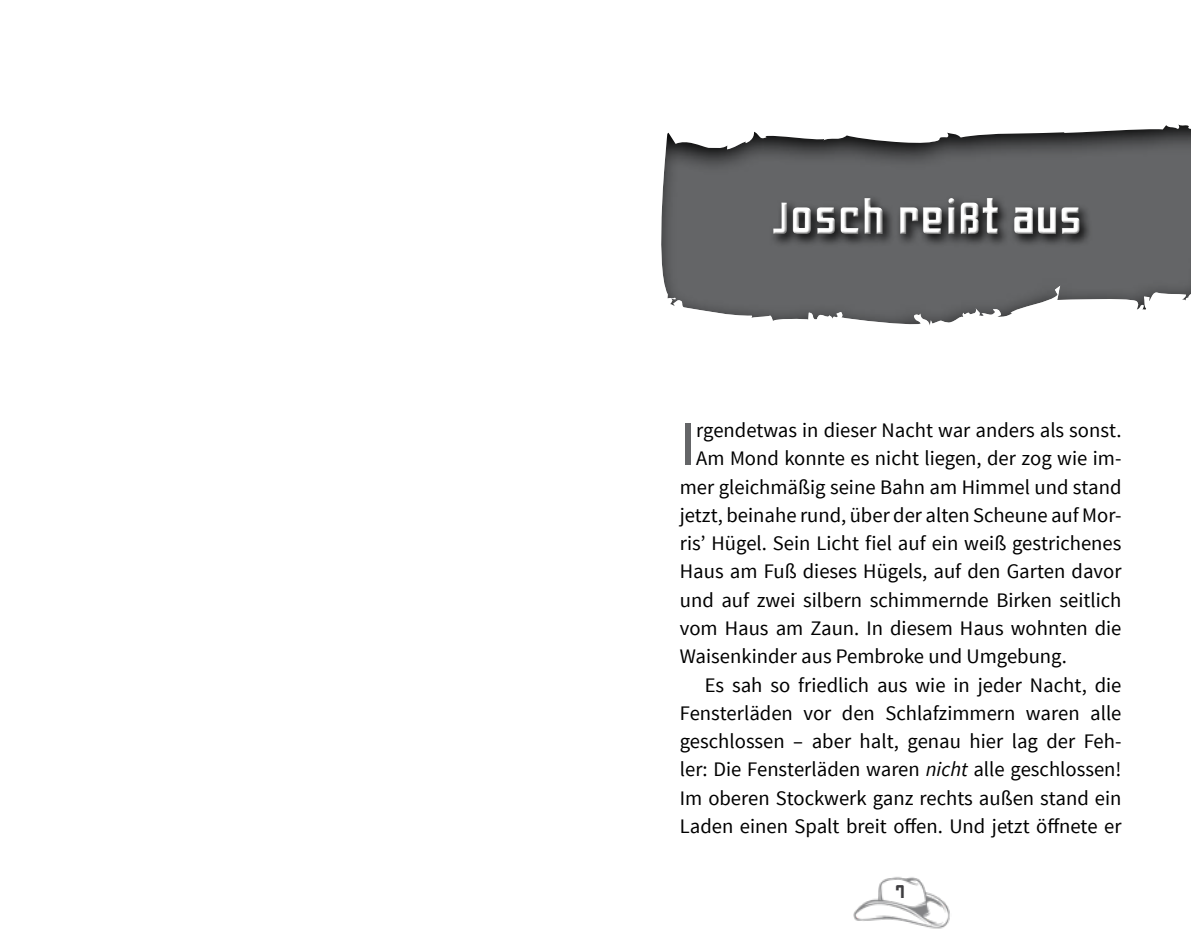
<style>
.page{position:relative;width:1191px;height:943px;background:#fff}
.page>*{position:absolute;margin:0;border:0;box-sizing:border-box;transform-origin:0 0}
.t1{font:63.7px "Source Sans Pro";color:#646567}
.t2{font:49px "Liquorstore";color:#fff}
.t3{font:20.65px "Source Sans Pro";color:#000}
.t4{font:20.12px "Liquorstore";color:#3e3d40}
.s1{font-style:italic}
</style>
<div class="page">
<img style="left:853px;top:877px;width:97px;height:52px">
<svg style="left:661px;top:124px;width:530px;height:201px;fill:#646567"></svg>
<svg style="left:769px;top:194px;width:324px;height:54px;background:#58595b"></svg>
<div style="left:770px;top:196px;width:311px;height:39px;background:#646567"></div>
<div style="left:770px;top:197px;width:312px;height:40px;background:#000;opacity:.53"></div>
<h2 class="t2" style="left:771px;top:189px;width:313px">Josch reißt aus</h2>
<h1 class="t1" style="left:680px;top:404px;width:18px">I</h1>
<p class="t3" style="left:696px;top:417px;width:427px">rgendetwas in dieser Nacht war anders als sonst.</p>
<p class="t3" style="left:696px;top:445px;width:427px">Am Mond konnte es nicht liegen, der zog wie im-</p>
<p class="t3" style="left:680px;top:474px;width:443px">mer gleichmäßig seine Bahn am Himmel und stand</p>
<p class="t3" style="left:680px;top:502px;width:443px">jetzt, beinahe rund, über der alten Scheune auf Mor-</p>
<p class="t3" style="left:680px;top:530px;width:443px">ris’ Hügel. Sein Licht fiel auf ein weiß gestrichenes</p>
<p class="t3" style="left:680px;top:559px;width:443px">Haus am Fuß dieses Hügels, auf den Garten davor</p>
<p class="t3" style="left:680px;top:587px;width:443px">und auf zwei silbern schimmernde Birken seitlich</p>
<p class="t3" style="left:680px;top:615px;width:443px">vom Haus am Zaun. In diesem Haus wohnten die</p>
<p class="t3" style="left:680px;top:643px;width:388px">Waisenkinder aus Pembroke und Umgebung.</p>
<p class="t3" style="left:704px;top:672px;width:418px">Es sah so friedlich aus wie in jeder Nacht, die</p>
<p class="t3" style="left:680px;top:700px;width:443px">Fensterläden vor den Schlafzimmern waren alle</p>
<p class="t3" style="left:680px;top:728px;width:443px">geschlossen – aber halt, genau hier lag der Feh-</p>
<p class="t3" style="left:680px;top:756px;width:443px">ler: Die Fensterläden waren <span class="s1">nicht</span> alle geschlossen!</p>
<p class="t3" style="left:680px;top:785px;width:443px">Im oberen Stockwerk ganz rechts außen stand ein</p>
<p class="t3" style="left:680px;top:813px;width:443px">Laden einen Spalt breit offen. Und jetzt öffnete er</p>
<p class="t4" style="left:895px;top:879px;width:11px">7</p>
</div>
